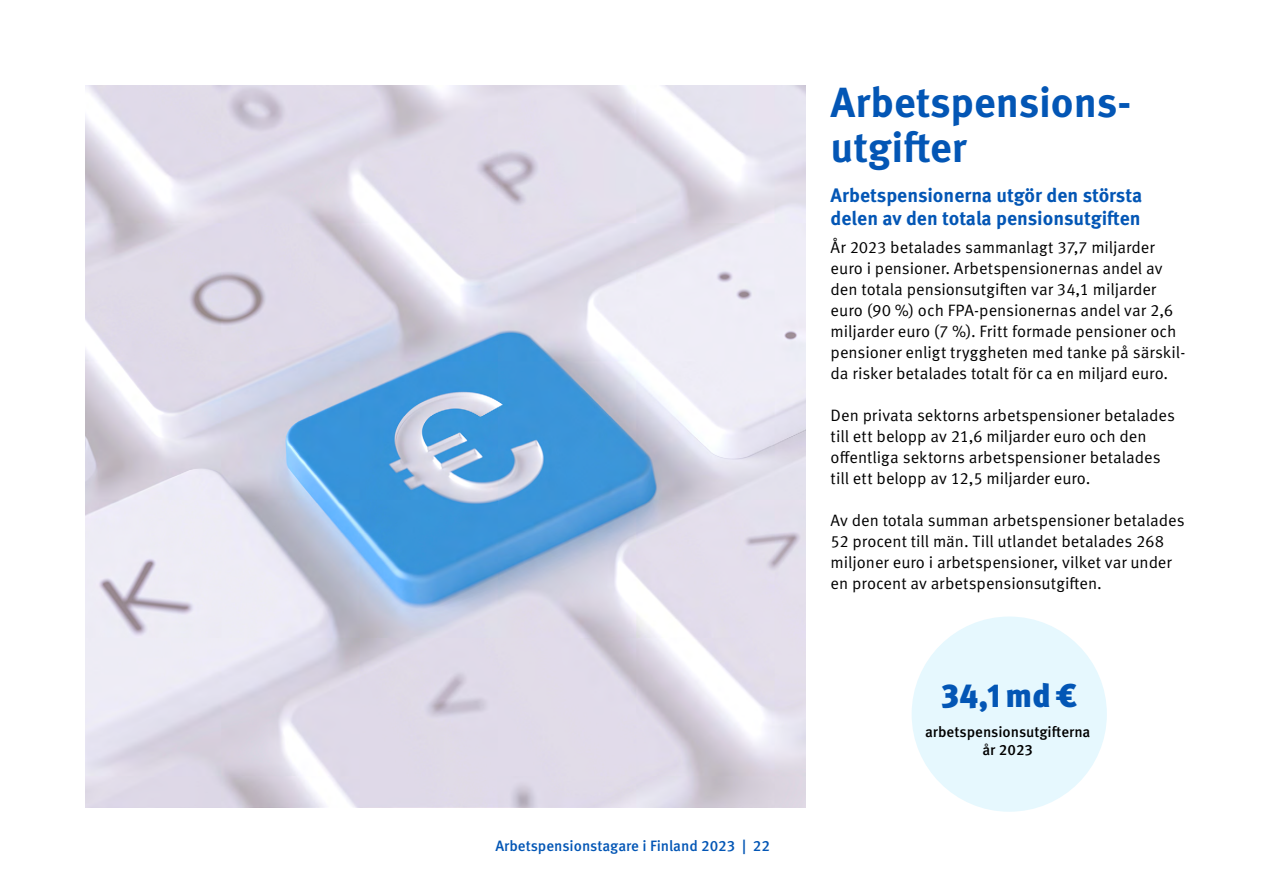
<style>
.page{position:relative;width:1263px;height:893px;background:#fff}
.page>*{position:absolute;margin:0;border:0;box-sizing:border-box;transform-origin:0 0}
._1_Otsikko{font:700 42px/45px "Meta Pro";color:#0356b5}
.Infografiikkateksti-_numerot{font:900 33px "Meta Pro";color:#0356b5}
._2__otsikko{font:700 19.5px/22.5px "Meta Pro";color:#0356b5}
.Leipä{font:16.5px/21px "Meta Pro Norm";letter-spacing:-.005em;color:#000}
.t1{font:500 15px "Meta Pro";color:#0356b5}
.infografiikkateksti{font:500 15px/18px "Meta Pro";color:#000;text-align:center}
</style>
<div class="page">
<div style="left:912px;top:616px;width:195px;height:196px;background:#e6f8fe;border-radius:50%"></div>
<img style="left:85px;top:85px;width:720px;height:723px">
<p class="t1" style="left:495px;top:834px;width:276px">Arbetspensionstagare i Finland 2023 | 22</p>
<h1 class="_1_Otsikko" style="left:831px;top:77px;width:302px">Arbetspensions&shy;utgifter</h1>
<h2 class="_2__otsikko" style="left:831px;top:183px;width:313px">Arbetspensionerna utgör den största delen av den totala pensionsutgiften</h2>
<p class="Leipä" style="left:831px;top:236px;width:356px">År 2023 betalades sammanlagt 37,7 miljarder euro i pensioner. Arbetspensionernas andel av den totala pensionsutgiften var 34,1 miljarder euro (90 %) och FPA-pensionernas andel var 2,6 miljarder euro (7 %). Fritt formade pensioner och pensioner enligt tryggheten med tanke på särskil&shy;da risker betalades totalt för ca en miljard euro.</p>
<p class="Leipä" style="left:831px;top:404px;width:346px">Den privata sektorns arbetspensioner betalades till ett belopp av 21,6 miljarder euro och den offentliga sektorns arbetspensioner betalades till ett belopp av 12,5 miljarder euro.</p>
<p class="Leipä" style="left:831px;top:509px;width:356px">Av den totala summan arbetspensioner betalades 52 procent till män. Till utlandet betalades 268 miljoner euro i arbetspensioner, vilket var under en procent av arbetspensionsutgiften.</p>
<p class="Infografiikkateksti-_numerot" style="left:941px;top:669px;width:138px">34,1 md€</p>
<p class="infografiikkateksti" style="left:925px;top:721px;width:167px">arbetspensionsutgifterna år 2023</p>
</div>
